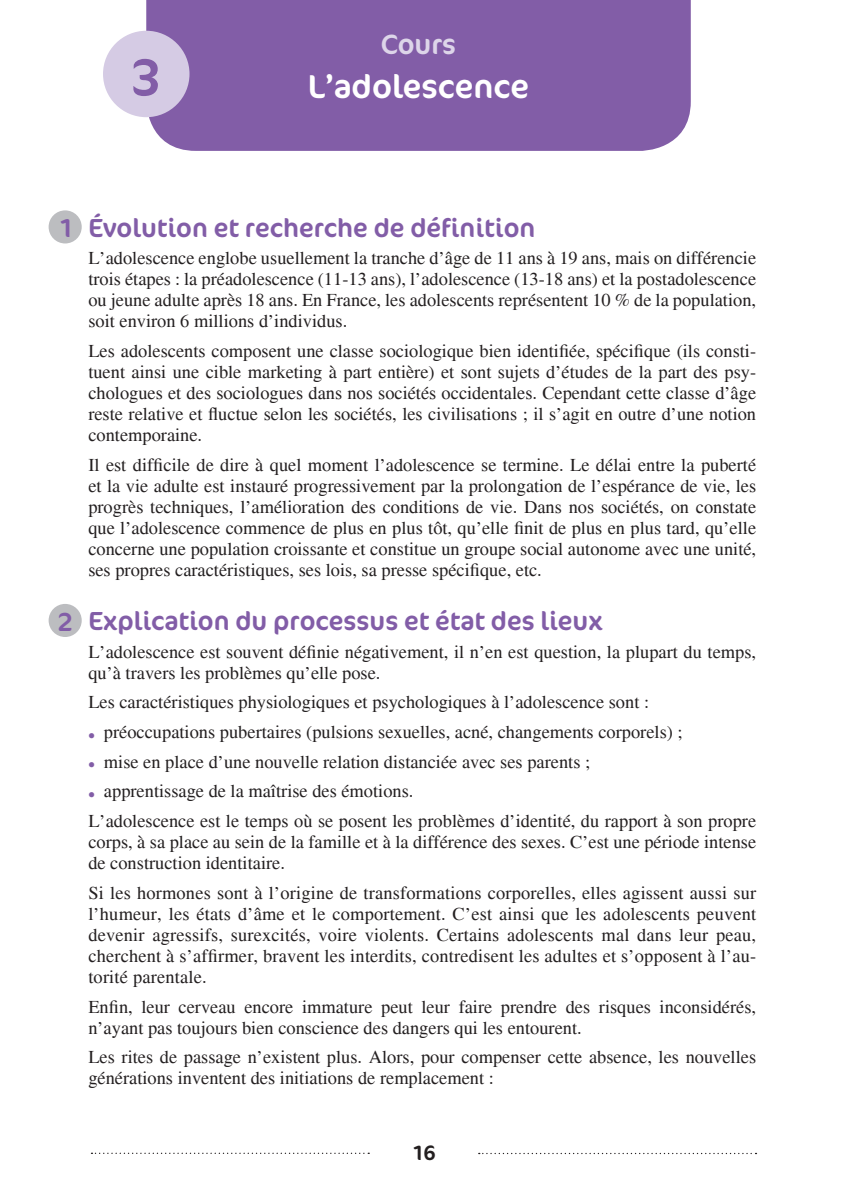
<style>
.page{position:relative;width:847px;height:1194px;background:#fff}
.page>*{position:absolute;margin:0;border:0;box-sizing:border-box;transform-origin:0 0}
.t1{font:52.5px "Cocon OT";color:#825da7}
.t2{font:33.25px "Cocon OT";color:#fff}
.t3{font:28px "Cocon OT";color:#ddd5e9}
.t4{font:26.25px "Cocon OT";color:#825da7}
.t5{font:21px "Cocon OT";color:#231f20}
.t6{font:18.38px/21px "Times";color:#231f20}
.s1{font-weight:700;color:#825da7}
</style>
<div class="page">
<div style="left:146px;top:0;width:544px;height:151px;background:#825da7"></div>
<svg style="left:478px;top:1152px;width:278px;height:2px"></svg>
<svg style="left:91px;top:1152px;width:278px;height:1px"></svg>
<div style="left:49px;top:210px;width:33px;height:33px;background:#bcbdc0;border-radius:50%"></div>
<div style="left:49px;top:604px;width:33px;height:33px;background:#bcbdc0;border-radius:50%"></div>
<div style="left:103px;top:31px;width:86px;height:86px;background:#d5cbe4;border-radius:50%"></div>
<h1 class="t1" style="left:130px;top:47px;width:32px">3</h1>
<h3 class="t3" style="left:381px;top:28px;width:77px">Cours</h3>
<h2 class="t2" style="left:308px;top:67px;width:222px">L’adolescence</h2>
<h3 class="t4" style="left:58px;top:213px;width:17px">1</h3>
<h3 class="t4" style="left:58px;top:606px;width:17px">2</h3>
<h3 class="t4" style="left:88px;top:212px;width:448px">Évolution et recherche de définition</h3>
<p class="t6" style="left:88px;top:248px;width:669px;text-align:justify">L’adolescence englobe usuellement la tranche d’âge de 11 ans à 19 ans, mais on différencie trois étapes : la préadolescence (11-13 ans), l’adolescence (13-18 ans) et la postadolescence ou jeune adulte après 18 ans. En France, les adolescents représentent 10 % de la population, soit environ 6 millions d’individus.</p>
<p class="t6" style="left:88px;top:340px;width:669px;text-align:justify">Les adolescents composent une classe sociologique bien identifiée, spécifique (ils consti&shy;tuent ainsi une cible marketing à part entière) et sont sujets d’études de la part des psy&shy;chologues et des sociologues dans nos sociétés occidentales. Cependant cette classe d’âge reste relative et fluctue selon les sociétés, les civilisations ; il s’agit en outre d’une notion contemporaine.</p>
<p class="t6" style="left:88px;top:454px;width:669px;text-align:justify">Il est difficile de dire à quel moment l’adolescence se termine. Le délai entre la puberté et la vie adulte est instauré progressivement par la prolongation de l’espérance de vie, les progrès techniques, l’amélioration des conditions de vie. Dans nos sociétés, on constate que l’adolescence commence de plus en plus tôt, qu’elle finit de plus en plus tard, qu’elle concerne une population croissante et constitue un groupe social autonome avec une unité, ses propres caractéristiques, ses lois, sa presse spécifique, etc.</p>
<h3 class="t4" style="left:88px;top:606px;width:516px">Explication du processus et état des lieux</h3>
<p class="t6" style="left:88px;top:641px;width:669px">L’adolescence est souvent définie négativement, il n’en est question, la plupart du temps, qu’à travers les problèmes qu’elle pose.</p>
<p class="t6" style="left:88px;top:692px;width:562px">Les caractéristiques physiologiques et psychologiques à l’adolescence sont :</p>
<p class="t6" style="left:88px;top:721px;width:595px"><span class="s1">•</span> préoccupations pubertaires (pulsions sexuelles, acné, changements corporels) ;</p>
<p class="t6" style="left:88px;top:751px;width:503px"><span class="s1">•</span> mise en place d’une nouvelle relation distanciée avec ses parents ;</p>
<p class="t6" style="left:88px;top:776px;width:669px;line-height:29.8px"><span class="s1">•</span> apprentissage de la maîtrise des émotions.<br>L’adolescence est le temps où se posent les problèmes d’identité, du rapport à son propre</p>
<p class="t6" style="left:88px;top:831px;width:669px">corps, à sa place au sein de la famille et à la différence des sexes. C’est une période intense de construction identitaire.</p>
<p class="t6" style="left:88px;top:882px;width:669px;text-align:justify">Si les hormones sont à l’origine de transformations corporelles, elles agissent aussi sur l’humeur, les états d’âme et le comportement. C’est ainsi que les adolescents peuvent devenir agressifs, surexcités, voire violents. Certains adolescents mal dans leur peau, cherchent à s’affirmer, bravent les interdits, contredisent les adultes et s’opposent à l’au&shy;torité parentale.</p>
<p class="t6" style="left:88px;top:996px;width:669px">Enfin, leur cerveau encore immature peut leur faire prendre des risques inconsidérés, n’ayant pas toujours bien conscience des dangers qui les entourent.</p>
<p class="t6" style="left:88px;top:1046px;width:669px">Les rites de passage n’existent plus. Alors, pour compenser cette absence, les nouvelles générations inventent des initiations de remplacement :</p>
<p class="t5" style="left:411px;top:1140px;width:26px">16</p>
</div>
